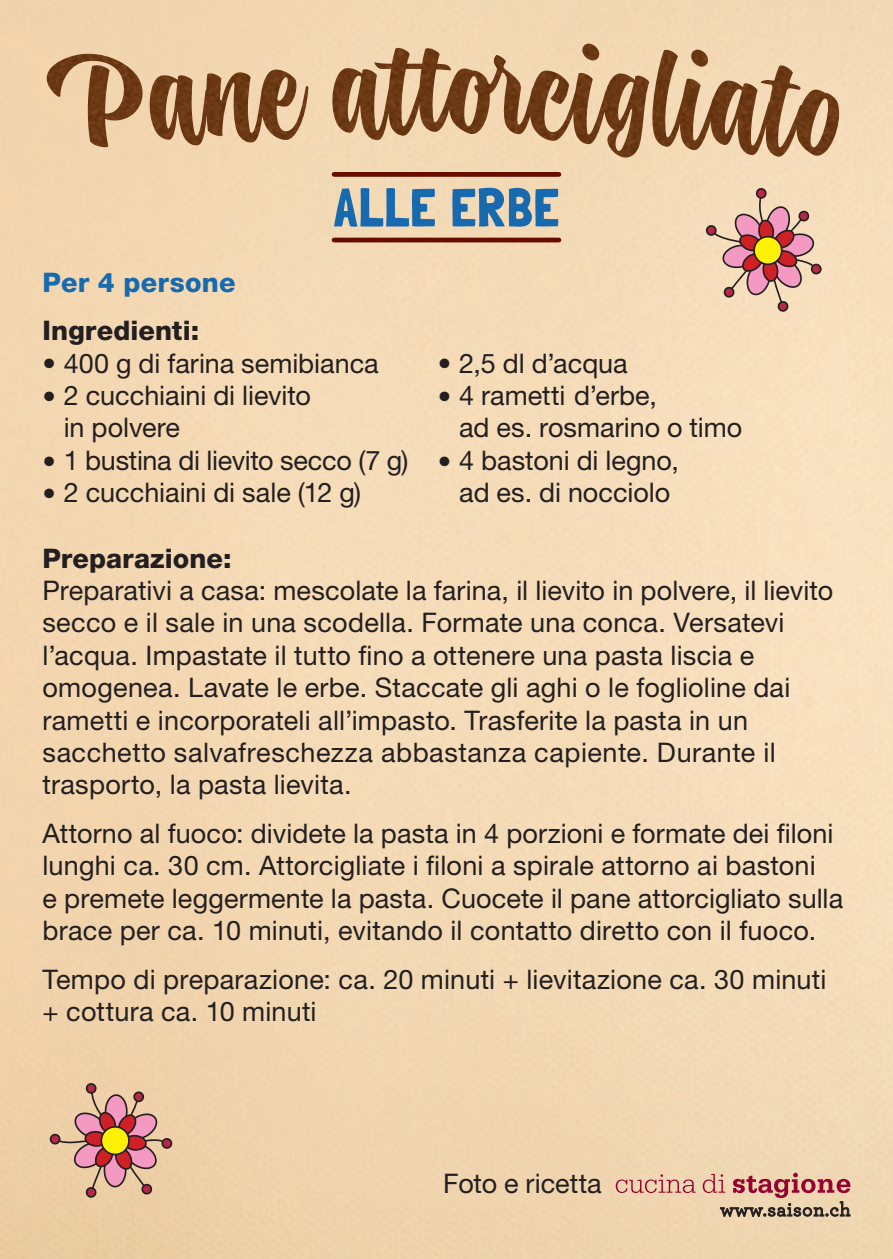
<style>
.page{position:relative;width:893px;height:1259px;background:#fff}
.page>*{position:absolute;margin:0;border:0;box-sizing:border-box;transform-origin:0 0}
.t1{font:54px "Londrina Solid";letter-spacing:.005em;color:#186aae}
.t2{font:27px/32.4px "Helvetica Neue LT Std";letter-spacing:.005em;color:#231f20}
.t3{font:800 27px "Helvetica Neue LT Std";letter-spacing:.005em;color:#231f20}
.t4{font:800 27px "Helvetica Neue LT Std";letter-spacing:.01em;color:#186aae}
</style>
<div class="page">
<img style="left:1px;top:0;width:892px;height:1259px">
<div style="left:49px;top:1133px;width:12px;height:12px;border:2px solid #231f20;border-radius:50%"></div>
<div style="left:85px;top:1186px;width:12px;height:12px;border:2px solid #231f20;border-radius:4px"></div>
<div style="left:161px;top:1137px;width:12px;height:12px;border:2px solid #231f20;border-radius:50%"></div>
<svg style="left:53px;top:1081px;width:116px;height:115px;background:#d6a48a"></svg>
<img style="left:0;top:0;width:1px;height:1259px">
<hr style="left:334px;top:238px;width:225px;height:4px;background:#670d00">
<div style="left:334px;top:172px;width:225px;height:5px;background:#670d00"></div>
<svg style="left:616px;top:1174px;width:80px;height:19px;background:#deac97"></svg>
<svg style="left:703px;top:1172px;width:147px;height:44px;background:#cba08d"></svg>
<img style="left:328px;top:44px;width:322px;height:122px">
<div style="left:706px;top:225px;width:11px;height:11px;border:2px solid #231f20;border-radius:50%"></div>
<div style="left:811px;top:263px;width:11px;height:12px;border:2px solid #231f20;border-radius:50%"></div>
<svg style="left:709px;top:186px;width:110px;height:128px;background:#dcaf99"></svg>
<h1 class="t1" style="left:333px;top:176px;width:228px">ALLE ERBE</h1>
<p class="t4" style="left:43px;top:266px;width:195px">Per 4 persone</p>
<p class="t3" style="left:43px;top:314px;width:158px">Ingredienti:</p>
<p class="t2" style="left:43px;top:346px;width:338px">• 400 g di farina semibianca</p>
<p class="t2" style="left:64px;top:379px;width:249px;text-indent:-21px">• 2 cucchiaini di lievito in polvere</p>
<p class="t2" style="left:43px;top:443px;width:367px">• 1 bustina di lievito secco (7 g)</p>
<p class="t2" style="left:43px;top:476px;width:320px">• 2 cucchiaini di sale (12 g)</p>
<p class="t2" style="left:438px;top:346px;width:191px">• 2,5 dl d’acqua</p>
<p class="t2" style="left:459px;top:379px;width:285px;text-indent:-21px">• 4 rametti d’erbe,<br>ad es. rosmarino o timo</p>
<p class="t2" style="left:438px;top:443px;width:242px;text-align:center">• 4 bastoni di legno, ad es. di nocciolo</p>
<p class="t3" style="left:42px;top:542px;width:191px">Preparazione:</p>
<p class="t2" style="left:42px;top:574px;width:792px">Preparativi a casa: mescolate la farina, il lievito in polvere, il lievito secco e il sale in una scodella. Formate una conca. Versatevi l’acqua. Impastate il tutto fino a ottenere una pasta liscia e omogenea. Lavate le erbe. Staccate gli aghi o le foglioline dai rametti e incorporateli all’impasto. Trasferite la pasta in un sacchetto salvafreschezza abbastanza capiente. Durante il trasporto, la pasta lievita.</p>
<p class="t2" style="left:42px;top:817px;width:802px">Attorno al fuoco: dividete la pasta in 4 porzioni e formate dei filoni lunghi ca. 30 cm. Attorcigliate i filoni a spirale attorno ai bastoni<br>e premete leggermente la pasta. Cuocete il pane attorcigliato sulla brace per ca. 10 minuti, evitando il contatto diretto con il fuoco.</p>
<p class="t2" style="left:42px;top:962px;width:785px">Tempo di preparazione: ca. 20 minuti + lievitazione ca. 30 minuti + cottura ca. 10 minuti</p>
<p class="t2" style="left:443px;top:1166px;width:160px">Foto e ricetta</p>
</div>
